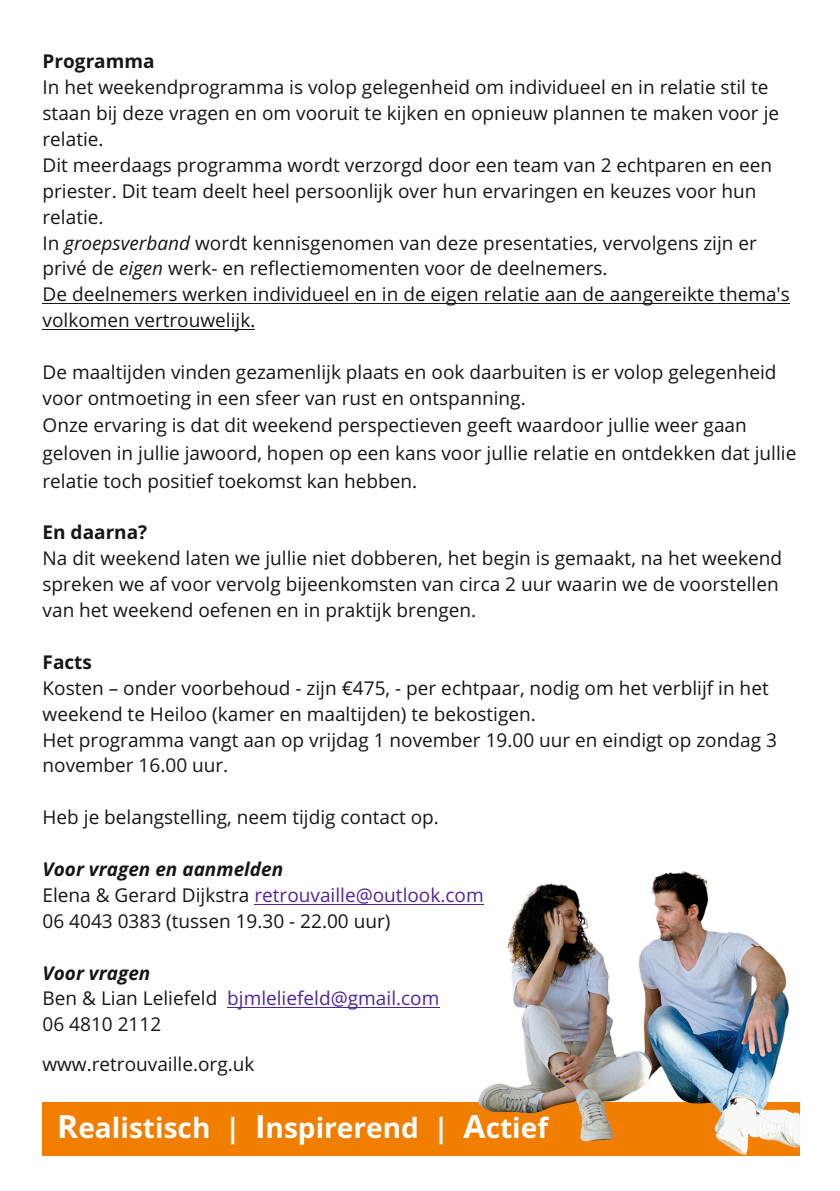
<style>
.page{position:relative;width:840px;height:1191px;background:#fff}
.page>*{position:absolute;margin:0;border:0;box-sizing:border-box;transform-origin:0 0}
.t1{font:700 28px "Open Sans";color:#fff}
.t2{font:19px/25.8px "Open Sans";color:#151616}
.t3{font:700 19px "Open Sans";color:#151616}
.s1{font-style:italic}
.s2{font-weight:700;font-style:italic}
.s3{color:#51239d}
.s4{font-size:32px}
</style>
<div class="page">
<div style="left:43px;top:1101px;width:756px;height:54px;background:#f27e00"></div>
<hr style="left:43px;top:303px;width:746px;height:1px;background:#151616">
<hr style="left:43px;top:329px;width:212px;height:1px;background:#151616">
<hr style="left:254px;top:903px;width:229px;height:1px;background:#51239d">
<hr style="left:227px;top:1007px;width:212px;height:1px;background:#51239d">
<img style="left:473px;top:871px;width:328px;height:284px">
<p class="t3" style="left:43px;top:54px;width:113px">Programma</p>
<p class="t2" style="left:43px;top:76px;width:748px">In het weekendprogramma is volop gelegenheid om individueel en in relatie stil te staan bij deze vragen en om vooruit te kijken en opnieuw plannen te maken voor je relatie.<br>Dit meerdaags programma wordt verzorgd door een team van 2 echtparen en een priester. Dit team deelt heel persoonlijk over hun ervaringen en keuzes voor hun relatie.<br>In <span class="s1">groepsverband</span> wordt kennisgenomen van deze presentaties, vervolgens zijn er privé de <span class="s1">eigen</span> werk- en reflectiemomenten voor de deelnemers.<br>De deelnemers werken individueel en in de eigen relatie aan de aangereikte thema's volkomen vertrouwelijk.</p>
<p class="t2" style="left:43px;top:361px;width:735px">De maaltijden vinden gezamenlijk plaats en ook daarbuiten is er volop gelegenheid voor ontmoeting in een sfeer van rust en ontspanning.</p>
<p class="t2" style="left:43px;top:414px;width:754px;line-height:27.6px">Onze ervaring is dat dit weekend perspectieven geeft waardoor jullie weer gaan geloven in jullie jawoord, hopen op een kans voor jullie relatie en ontdekken dat jullie relatie toch positief toekomst kan hebben.</p>
<p class="t3" style="left:43px;top:525px;width:106px">En daarna?</p>
<p class="t2" style="left:43px;top:547px;width:740px">Na dit weekend laten we jullie niet dobberen, het begin is gemaakt, na het weekend spreken we af voor vervolg bijeenkomsten van circa 2 uur waarin we de voorstellen van het weekend oefenen en in praktijk brengen.</p>
<p class="t3" style="left:43px;top:654px;width:51px">Facts</p>
<p class="t2" style="left:43px;top:677px;width:735px">Kosten – onder voorbehoud - zijn €475, - per echtpaar, nodig om het verblijf in het weekend te Heiloo (kamer en maaltijden) te bekostigen.<br>Het programma vangt aan op vrijdag 1 november 19.00 uur en eindigt op zondag 3 november 16.00 uur.</p>
<p class="t2" style="left:43px;top:806px;width:397px">Heb je belangstelling, neem tijdig contact op.</p>
<p class="t2" style="left:43px;top:858px;width:442px"><span class="s2">Voor vragen en aanmelden<br></span>Elena &amp; Gerard Dijkstra <span class="s3">retrouvaille@outlook.com<br></span>06 4043 0383 (tussen 19.30 - 22.00 uur)</p>
<p class="t2" style="left:43px;top:961px;width:398px"><span class="s2">Voor vragen<br></span>Ben &amp; Lian Leliefeld <span class="s3">bjmleliefeld@gmail.com<br></span>06 4810 2112</p>
<p class="t2" style="left:42px;top:1052px;width:213px">www.retrouvaille.org.uk</p>
<h1 class="t1" style="left:57px;top:1116px;width:492px"><span class="s4">R</span>ealistisch | <span class="s4">I</span>nspirerend | <span class="s4">A</span>ctief</h1>
</div>
